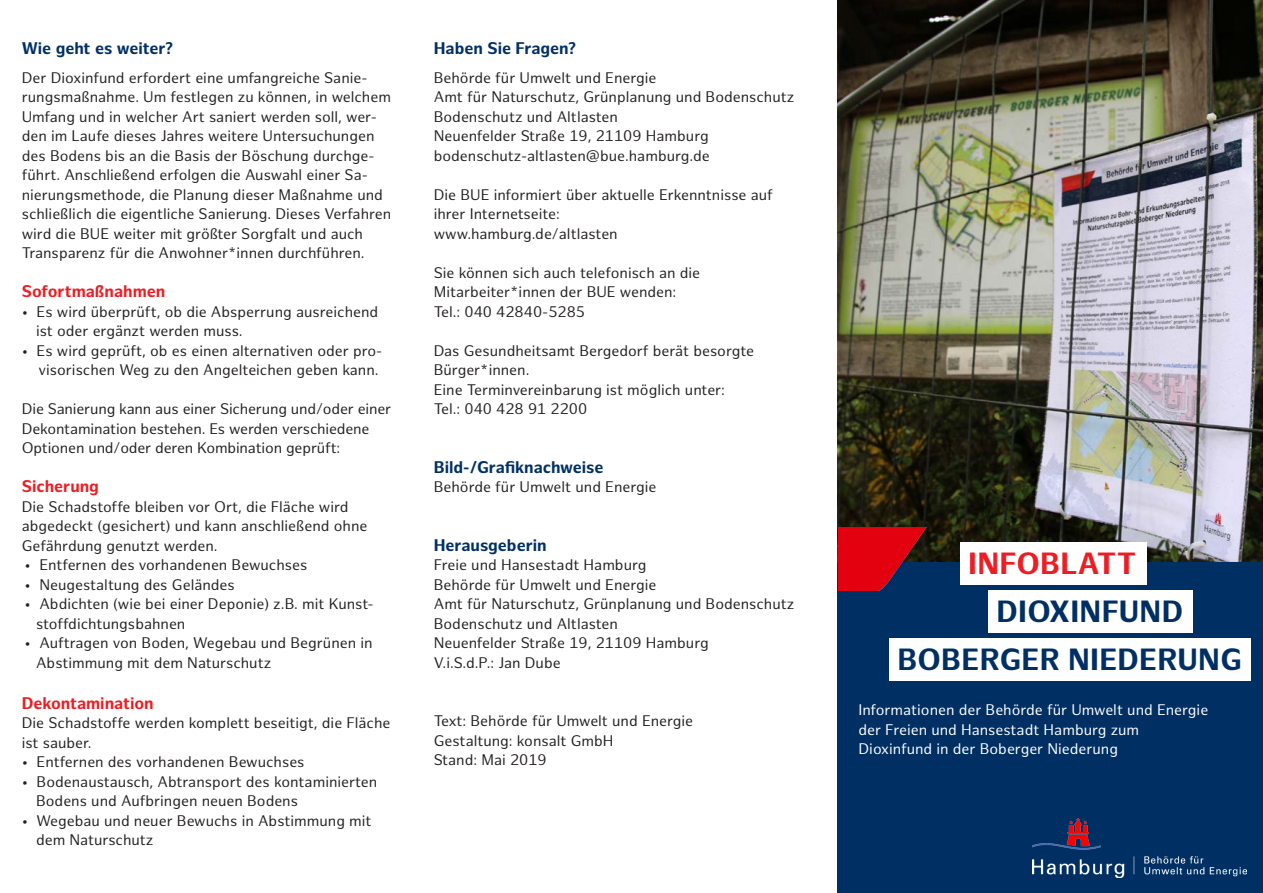
<style>
.page{position:relative;width:1263px;height:893px;background:#fff}
.page>*{position:absolute;margin:0;border:0;box-sizing:border-box;transform-origin:0 0}
.t1{font:700 30px/47.8px "Hamburg Sans";letter-spacing:.01em;color:#003063}
.t2{font:700 30px "Hamburg Sans";letter-spacing:.01em;color:#ee1d23}
.t3{font:700 16.5px "Hamburg Sans";color:#003063}
.t4{font:700 16.5px "Hamburg Sans";color:#ee1d23}
.t5{font:15px/19.5px "Hamburg Sans";color:#231f20}
.t6{font:15px/19.5px "Hamburg Sans";color:#fff}
</style>
<div class="page">
<img style="left:838px;top:0;width:425px;height:562px">
<div style="left:838px;top:562px;width:425px;height:331px;background:#003063"></div>
<img style="left:838px;top:528px;width:89px;height:62px">
<div style="left:960px;top:542px;width:186px;height:42px;background:#fff"></div>
<img style="left:1032px;top:818px;width:214px;height:59px">
<div style="left:988px;top:590px;width:204px;height:42px;background:#fff"></div>
<div style="left:889px;top:638px;width:362px;height:42px;background:#fff"></div>
<p class="t3" style="left:22px;top:39px;width:153px">Wie geht es weiter?</p>
<p class="t5" style="left:22px;top:68px;width:371px">Der Dioxinfund erfordert eine umfangreiche Sanie&shy;rungsmaßnahme. Um festlegen zu können, in welchem Umfang und in welcher Art saniert werden soll, wer&shy;den im Laufe dieses Jahres weitere Untersuchungen des Bodens bis an die Basis der Böschung durchge&shy;führt. Anschließend erfolgen die Auswahl einer Sa&shy;nierungsmethode, die Planung dieser Maßnahme und schließlich die eigentliche Sanierung. Dieses Verfahren wird die BUE weiter mit größter Sorgfalt und auch Transparenz für die Anwohner*innen durchführen.</p>
<p class="t4" style="left:22px;top:282px;width:145px">Sofortmaßnahmen</p>
<p class="t5" style="left:36px;top:302px;width:344px;text-indent:-14px">• Es wird überprüft, ob die Absperrung ausreichend ist oder ergänzt werden muss.</p>
<p class="t5" style="left:22px;top:341px;width:362px;text-align:right">• Es wird geprüft, ob es einen alternativen oder pro&shy;visorischen Weg zu den Angelteichen geben kann.</p>
<p class="t5" style="left:22px;top:400px;width:371px">Die Sanierung kann aus einer Sicherung und/oder einer<br>Dekontamination bestehen. Es werden verschiedene<br>Optionen und/oder deren Kombination geprüft:</p>
<p class="t4" style="left:22px;top:477px;width:79px">Sicherung</p>
<p class="t5" style="left:22px;top:497px;width:347px">Die Schadstoffe bleiben vor Ort, die Fläche wird abgedeckt (gesichert) und kann anschließend ohne<br>Gefährdung genutzt werden.</p>
<p class="t5" style="left:25px;top:556px;width:284px">• Entfernen des vorhandenen Bewuchses</p>
<p class="t5" style="left:25px;top:575px;width:212px">• Neugestaltung des Geländes</p>
<p class="t5" style="left:36px;top:595px;width:339px;text-indent:-11px">• Abdichten (wie bei einer Deponie) z.B. mit Kunst&shy;stoffdichtungsbahnen</p>
<p class="t5" style="left:36px;top:634px;width:338px;text-indent:-11px">• Auftragen von Boden, Wegebau und Begrünen in<br>Abstimmung mit dem Naturschutz</p>
<p class="t4" style="left:22px;top:694px;width:133px">Dekontamination</p>
<p class="t5" style="left:22px;top:714px;width:370px">Die Schadstoffe werden komplett beseitigt, die Fläche ist sauber.</p>
<p class="t5" style="left:22px;top:753px;width:284px">• Entfernen des vorhandenen Bewuchses</p>
<p class="t5" style="left:36px;top:772px;width:343px;text-indent:-14px">• Bodenaustausch, Abtransport des kontaminierten<br>Bodens und Aufbringen neuen Bodens</p>
<p class="t5" style="left:36px;top:811px;width:337px;text-indent:-14px">• Wegebau und neuer Bewuchs in Abstimmung mit dem Naturschutz</p>
<p class="t3" style="left:434px;top:39px;width:144px">Haben Sie Fragen?</p>
<p class="t5" style="left:434px;top:68px;width:362px">Behörde für Umwelt und Energie<br>Amt für Naturschutz, Grünplanung und Bodenschutz Bodenschutz und Altlasten<br>Neuenfelder Straße 19, 21109 Hamburg bodenschutz-altlasten@bue.hamburg.de</p>
<p class="t5" style="left:434px;top:185px;width:341px">Die BUE informiert über aktuelle Erkenntnisse auf ihrer Internetseite:<br>www.hamburg.de/altlasten</p>
<p class="t5" style="left:434px;top:263px;width:268px">Sie können sich auch telefonisch an die<br>Mitarbeiter*innen der BUE wenden:<br>Tel.: 040 42840-5285</p>
<p class="t5" style="left:434px;top:341px;width:322px">Das Gesundheitsamt Bergedorf berät besorgte<br>Bürger*innen.<br>Eine Terminvereinbarung ist möglich unter:<br>Tel.: 040 428 91 2200</p>
<p class="t3" style="left:434px;top:457px;width:171px">Bild-/Grafiknachweise</p>
<p class="t5" style="left:434px;top:478px;width:224px">Behörde für Umwelt und Energie</p>
<p class="t3" style="left:434px;top:535px;width:114px">Herausgeberin</p>
<p class="t5" style="left:434px;top:556px;width:362px">Freie und Hansestadt Hamburg<br>Behörde für Umwelt und Energie<br>Amt für Naturschutz, Grünplanung und Bodenschutz<br>Bodenschutz und Altlasten<br>Neuenfelder Straße 19, 21109 Hamburg<br>V.i.S.d.P.: Jan Dube</p>
<p class="t5" style="left:434px;top:712px;width:261px">Text: Behörde für Umwelt und Energie<br>Gestaltung: konsalt GmbH<br>Stand: Mai 2019</p>
<h1 class="t2" style="left:968px;top:546px;width:169px">infoblatt</h1>
<h1 class="t1" style="left:897px;top:588px;width:342px;text-indent:99px">dioxinfund boberger niederung</h1>
<p class="t6" style="left:858px;top:701px;width:351px">Informationen der Behörde für Umwelt und Energie der Freien und Hansestadt Hamburg zum<br>Dioxinfund in der Boberger Niederung</p>
</div>
